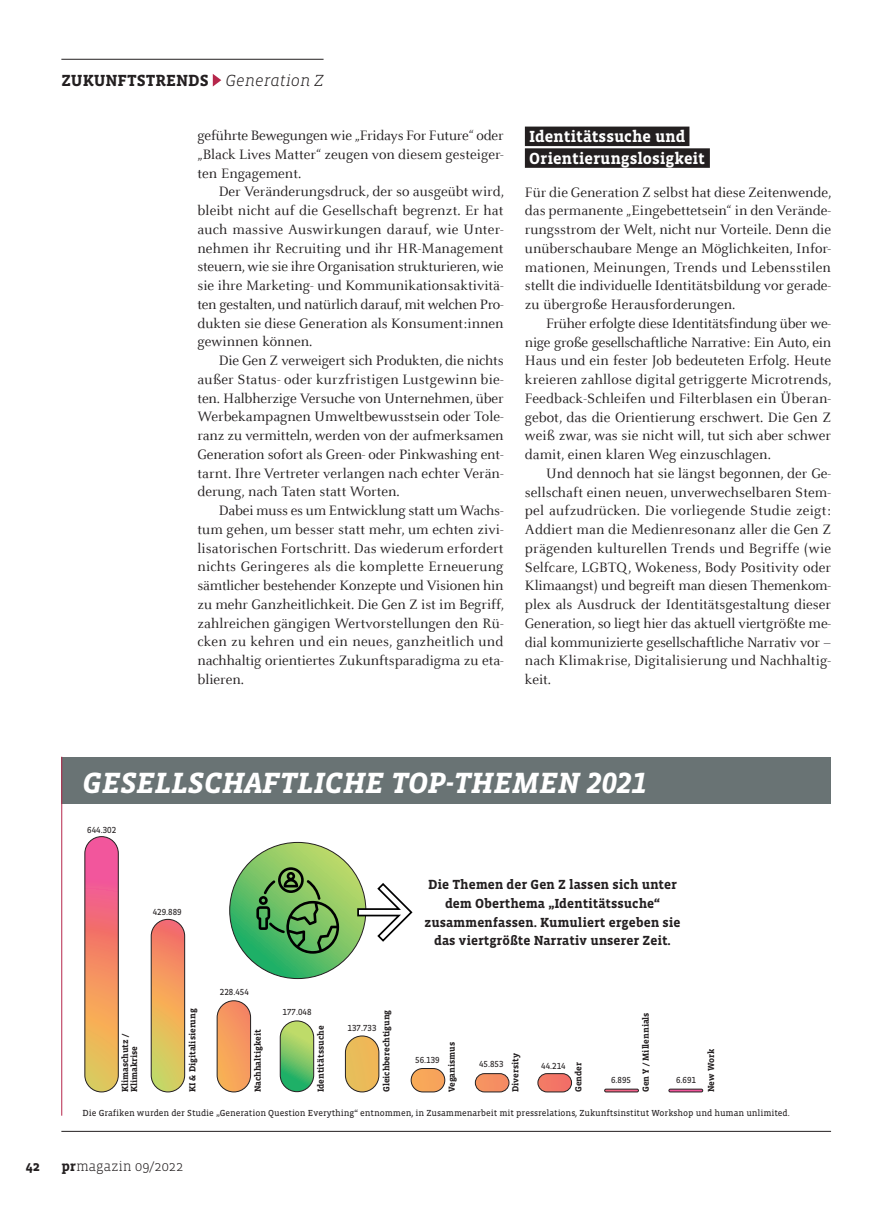
<style>
.page{position:relative;width:893px;height:1213px;background:#fff}
.page>*{position:absolute;margin:0;border:0;box-sizing:border-box;transform-origin:0 0}
.t1{font:italic 700 30px "Vista Slab OT";color:#fff}
.t2{font:700 16.5px/21.8px "Vista Slab OT";color:#fff}
.t3{font:700 16.5px "Vista Slab OT";color:#231f20}
.t4{font:15px/18.8px "Celeste Offc";color:#231f20;text-align:justify}
.t5{font:300 14.25px "Vista Slab OT";color:#231f20}
.t6{font:700 14.25px "Vista Slab OT";color:#231f20}
.t7{font:700 13.5px/18.8px "Vista Slab OT";color:#231f20;text-align:center}
.t8{font:9px "Vista Slab OT";color:#231f20}
.t9{font:700 9px/9px "Vista Slab OT";color:#231f20}
.s1{font-weight:300;font-style:italic}
.s2{font-weight:700}
</style>
<div class="page">
<hr style="left:61px;top:59px;width:263px;height:1px;background:#231f20">
<svg style="left:213px;top:74px;width:8px;height:13px"></svg>
<hr style="left:61px;top:1131px;width:770px;height:1px;background:#231f20">
<div style="left:525px;top:127px;width:164px;height:19px;background:#231f20"></div>
<div style="left:525px;top:148px;width:185px;height:20px;background:#231f20"></div>
<div style="left:61px;top:757px;width:770px;height:46px;background:#697374"></div>
<hr style="left:61px;top:757px;width:1px;height:358px;background:#b6274b">
<svg style="left:85px;top:836px;width:33px;height:256px;background:#ef896f"></svg>
<div style="left:84px;top:836px;width:35px;height:256px;border:1px solid #231f20;border-radius:17px"></div>
<div style="left:538px;top:1073px;width:33px;height:19px;background:#f37566;border-radius:9px"></div>
<div style="left:537px;top:1073px;width:35px;height:19px;border:1px solid #231f20;border-radius:9px"></div>
<div style="left:345px;top:1036px;width:34px;height:56px;background:#eaba59;border-radius:17px"></div>
<div style="left:345px;top:1035px;width:34px;height:57px;border:1px solid #231f20;border-radius:17px"></div>
<svg style="left:217px;top:1001px;width:34px;height:91px;background:#f39a5c"></svg>
<div style="left:217px;top:1000px;width:34px;height:92px;border:1px solid #231f20;border-radius:17px"></div>
<svg style="left:151px;top:919px;width:34px;height:173px;background:#e8a75f"></svg>
<div style="left:151px;top:919px;width:34px;height:173px;border:1px solid #231f20;border-radius:17px"></div>
<div style="left:475px;top:1073px;width:34px;height:19px;background:#f59062;border-radius:9px"></div>
<div style="left:475px;top:1073px;width:34px;height:19px;border:1px solid #231f20;border-radius:9px"></div>
<svg style="left:411px;top:1068px;width:34px;height:24px"></svg>
<div style="left:411px;top:1068px;width:34px;height:24px;border:1px solid #231f20;border-radius:12px"></div>
<div style="left:604px;top:1088px;width:35px;height:4px;border:1px solid #231f20"></div>
<div style="left:668px;top:1088px;width:35px;height:4px;border:1px solid #231f20"></div>
<svg style="left:280px;top:1021px;width:34px;height:70px;background:#79c466"></svg>
<div style="left:280px;top:1020px;width:34px;height:72px;border:1px solid #231f20;border-radius:17px"></div>
<svg style="left:230px;top:842px;width:136px;height:136px;background:#6dbf65"></svg>
<svg style="left:256px;top:867px;width:83px;height:86px;background:#619e53"></svg>
<svg style="left:356px;top:881px;width:57px;height:62px"></svg>
<p class="t3" style="left:61px;top:72px;width:264px">ZUKUNFTSTRENDS <span class="s1">Generation Z</span></p>
<p class="t4" style="left:197px;top:126px;width:308px">geführte Bewegungen wie „Fridays For Future“ oder „Black Lives Matter“ zeugen von diesem gesteiger&shy;ten Engagement.</p>
<p class="t4" style="left:197px;top:183px;width:308px;text-indent:21px">Der Veränderungsdruck, der so ausgeübt wird, bleibt nicht auf die Gesellschaft begrenzt. Er hat auch massive Auswirkungen darauf, wie Unter&shy;nehmen ihr Recruiting und ihr HR-Management steuern, wie sie ihre Organisation strukturieren, wie sie ihre Marketing- und Kommunikationsaktivitä&shy;ten gestalten, und natürlich darauf, mit welchen Pro&shy;dukten sie diese Generation als Konsument:innen gewinnen können.</p>
<p class="t4" style="left:197px;top:351px;width:308px;text-indent:21px">Die Gen Z verweigert sich Produkten, die nichts außer Status- oder kurzfristigen Lustgewinn bie&shy;ten. Halbherzige Versuche von Unternehmen, über Werbekampagnen Umweltbewusstsein oder Tole&shy;ranz zu vermitteln, werden von der aufmerksamen Generation sofort als Green- oder Pinkwashing ent&shy;tarnt. Ihre Vertreter verlangen nach echter Verän&shy;derung, nach Taten statt Worten.</p>
<p class="t4" style="left:197px;top:501px;width:308px;text-indent:21px">Dabei muss es um Entwicklung statt um Wachs&shy;tum gehen, um besser statt mehr, um echten zivi&shy;lisatorischen Fortschritt. Das wiederum erfordert nichts Geringeres als die komplette Erneuerung sämtlicher bestehender Konzepte und Visionen hin zu mehr Ganzheitlichkeit. Die Gen Z ist im Begriff, zahlreichen gängigen Wertvorstellungen den Rü&shy;cken zu kehren und ein neues, ganzheitlich und nachhaltig orientiertes Zukunftsparadigma zu eta&shy;blieren.</p>
<p class="t2" style="left:529px;top:126px;width:177px">Identitätssuche und<br>Orientierungslosigkeit</p>
<p class="t4" style="left:525px;top:183px;width:308px">Für die Generation Z selbst hat diese Zeitenwende, das permanente „Eingebettetsein“ in den Verände&shy;rungsstrom der Welt, nicht nur Vorteile. Denn die unüberschaubare Menge an Möglichkeiten, Infor&shy;mationen, Meinungen, Trends und Lebensstilen stellt die individuelle Identitätsbildung vor gerade&shy;zu übergroße Herausforderungen.</p>
<p class="t4" style="left:525px;top:314px;width:308px;text-indent:21px">Früher erfolgte diese Identitätsfindung über we&shy;nige große gesellschaftliche Narrative: Ein Auto, ein Haus und ein fester Job bedeuteten Erfolg. Heute kreieren zahllose digital getriggerte Microtrends, Feedback-Schleifen und Filterblasen ein Überan&shy;gebot, das die Orientierung erschwert. Die Gen Z weiß zwar, was sie nicht will, tut sich aber schwer damit, einen klaren Weg einzuschlagen.</p>
<p class="t4" style="left:525px;top:464px;width:308px;text-indent:21px">Und dennoch hat sie längst begonnen, der Ge&shy;sellschaft einen neuen, unverwechselbaren Stem&shy;pel aufzudrücken. Die vorliegende Studie zeigt:<br>Addiert man die Medienresonanz aller die Gen Z prägenden kulturellen Trends und Begriffe (wie Selfcare, LGBTQ, Wokeness, Body Positivity oder Klimaangst) und begreift man diesen Themenkom&shy;plex als Ausdruck der Identitätsgestaltung dieser Generation, so liegt hier das aktuell viertgrößte me&shy;dial kommunizierte gesellschaftliche Narrativ vor – nach Klimakrise, Digitalisierung und Nachhaltig&shy;keit.</p>
<h1 class="t1" style="left:83px;top:767px;width:566px">GESELLSCHAFTLICHE TOP-THEMEN 2021</h1>
<p class="t8" style="left:87px;top:825px;width:30px">644.302</p>
<p class="t8" style="left:153px;top:907px;width:30px">429.889</p>
<p class="t9" style="left:121px;top:1092px;width:61px;rotate:-90deg">Klimaschutz /<br>Klimakrise</p>
<p class="t9" style="left:188px;top:1092px;width:85px;rotate:-90deg">KI &amp; Digitalisierung</p>
<p class="t8" style="left:220px;top:987px;width:30px">228.454</p>
<p class="t8" style="left:282px;top:1007px;width:30px">177.048</p>
<p class="t9" style="left:254px;top:1092px;width:64px;rotate:-90deg">Nachhaltigkeit</p>
<p class="t9" style="left:316px;top:1092px;width:68px;rotate:-90deg">Identitätssuche</p>
<p class="t9" style="left:382px;top:1092px;width:84px;rotate:-90deg">Gleichberechtigung</p>
<p class="t8" style="left:348px;top:1024px;width:30px">137.733</p>
<p class="t7" style="left:424px;top:875px;width:257px">Die Themen der Gen Z lassen sich unter dem Oberthema „Identitätssuche“ zusammenfassen. Kumuliert ergeben sie das viertgrößte Narrativ unserer Zeit.</p>
<p class="t8" style="left:415px;top:1055px;width:26px">56.139</p>
<p class="t9" style="left:447px;top:1092px;width:52px;rotate:-90deg">Veganismus</p>
<p class="t9" style="left:511px;top:1092px;width:41px;rotate:-90deg">Diversity</p>
<p class="t9" style="left:574px;top:1092px;width:32px;rotate:-90deg">Gender</p>
<p class="t8" style="left:479px;top:1059px;width:26px">45.853</p>
<p class="t8" style="left:541px;top:1061px;width:26px">44.214</p>
<p class="t9" style="left:641px;top:1092px;width:81px;rotate:-90deg">Gen Y / Millennials</p>
<p class="t8" style="left:611px;top:1075px;width:21px">6.895</p>
<p class="t8" style="left:676px;top:1075px;width:21px">6.691</p>
<p class="t9" style="left:707px;top:1092px;width:45px;rotate:-90deg">New Work</p>
<p class="t8" style="left:83px;top:1108px;width:708px">Die Grafiken wurden der Studie „Generation Question Everything“ entnommen, in Zusammenarbeit mit pressrelations, Zukunftsinstitut Workshop und human unlimited.</p>
<p class="t6" style="left:26px;top:1159px;width:16px">42</p>
<p class="t5" style="left:61px;top:1159px;width:123px"><span class="s2">pr</span>magazin 09/2022</p>
</div>
